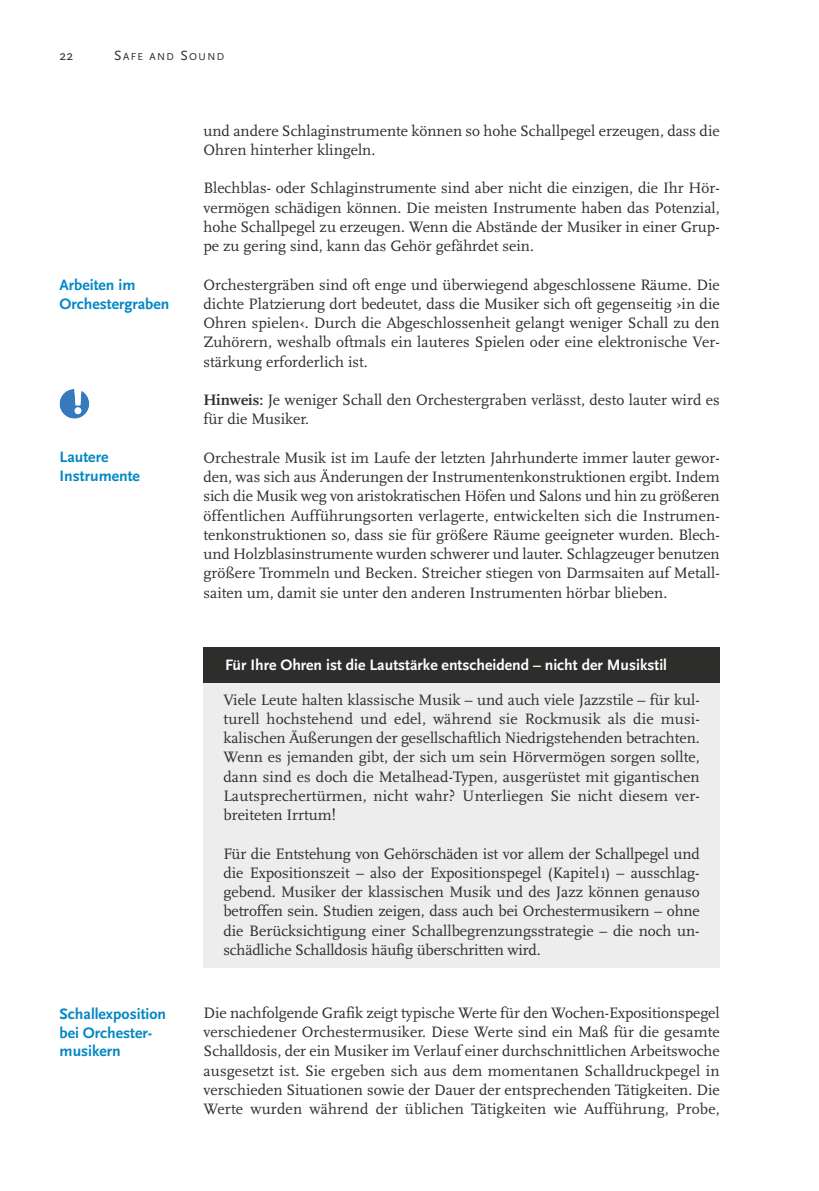
<style>
.page{position:relative;width:819px;height:1191px;background:#fff}
.page>*{position:absolute;margin:0;border:0;box-sizing:border-box;transform-origin:0 0}
.t1{font:15.75px/19.2px "Scala Pro";color:#2d2d2c;text-align:justify}
.t2{font:700 15.75px/18.9px "Scala Sans Pro";color:#0287c4}
.t3{font:700 15.75px "Scala Sans Pro";color:#fff}
.t4{font:14px "Scala Sans Pro";color:#2d2d2c}
.t5{font:10.5px "Scala Sans Pro";letter-spacing:.135em;color:#2d2d2c}
.s1{font-size:14px}
.s2{font-weight:700}
</style>
<div class="page">
<div style="left:203px;top:647px;width:516px;height:321px;background:#ededed"></div>
<div style="left:203px;top:647px;width:516px;height:36px;background:#2d2d2c"></div>
<svg style="left:60px;top:389px;width:29px;height:29px"></svg>
<div style="left:74px;top:407px;width:7px;height:7px;background:#fff;border-radius:50%"></div>
<p class="t4" style="left:60px;top:50px;width:15px">22</p>
<p class="t5" style="left:114px;top:52px;width:112px"><span class="s1">S</span>AFE AND <span class="s1">S</span>OUND</p>
<p class="t2" style="left:60px;top:277px;width:111px">Arbeiten im<br>Orchestergraben</p>
<p class="t2" style="left:60px;top:449px;width:82px">Lautere<br>Instru mente</p>
<p class="t2" style="left:60px;top:1005px;width:108px">Schallexposition bei Orchester - musikern</p>
<p class="t1" style="left:203px;top:122px;width:517px">und andere Schlaginstrumente können so hohe Schallpegel erzeugen, dass die<br>Ohren hinterher klingeln.</p>
<p class="t1" style="left:203px;top:180px;width:517px">Blechblas- oder Schlaginstrumente sind aber nicht die einzigen, die Ihr Hör - vermögen schädigen können. Die meisten Instrumente haben das Potenzial, hohe Schallpegel zu erzeugen. Wenn die Abstände der Musiker in einer Grup - pe zu gering sind, kann das Gehör gefährdet sein.</p>
<p class="t1" style="left:203px;top:276px;width:517px">Orchestergräben sind oft enge und überwiegend abgeschlossene Räume. Die dichte Platzierung dort bedeutet, dass die Musiker sich oft gegenseitig ›in die Ohren spielen‹. Durch die Abgeschlossenheit gelangt weniger Schall zu den Zuhörern, weshalb oftmals ein lauteres Spielen oder eine elektronische Ver - stärkung erforderlich ist.</p>
<p class="t1" style="left:203px;top:392px;width:517px"><span class="s2">Hinweis:</span> Je weniger Schall den Orchestergraben verlässt, desto lauter wird es für die Musiker.</p>
<p class="t1" style="left:203px;top:449px;width:517px">Orchestrale Musik ist im Laufe der letzten Jahrhunderte immer lauter gewor - den, was sich aus Änderungen der Instrumentenkonstruktionen ergibt. In dem sich die Musik weg von aristokratischen Höfen und Salons und hin zu größeren öffentlichen Aufführungsorten verlagerte, entwickelten sich die In stru men - tenkonstruktionen so, dass sie für größere Räume geeigneter wur den. Blech&shy;und Holzblasinstrumente wurden schwerer und lauter. Schlag zeuger benutzen größere Trommeln und Becken. Streicher stiegen von Darm saiten auf Metall - saiten um, damit sie unter den anderen Instrumenten hörbar blieben.</p>
<p class="t3" style="left:225px;top:659px;width:443px">Für Ihre Ohren ist die Lautstärke entscheidend – nicht der Musikstil</p>
<p class="t1" style="left:223px;top:691px;width:478px">Viele Leute halten klassische Musik – und auch viele Jazzstile – für kul - tu rell hochstehend und edel, während sie Rockmusik als die musi - kalischen Äußerungen der gesellschaftlich Niedrigstehenden be trachten.<br>Wenn es jemanden gibt, der sich um sein Hörvermögen sor gen sollte, dann sind es doch die Metal head-Typen, ausgerüstet mit gigan tischen Laut sprechertürmen, nicht wahr? Unterliegen Sie nicht die sem ver - breiteten Irrtum!</p>
<p class="t1" style="left:223px;top:845px;width:478px">Für die Entstehung von Gehörschäden ist vor allem der Schall pegel und die Expositionszeit – also der Expositionspegel (Kapitel1) – aus schlag - gebend. Musiker der klassischen Musik und des Jazz können genau so betroffen sein. Studien zeigen, dass auch bei Orches ter musikern – ohne die Berücksichtigung einer Schall begrenzungs strategie – die noch un - schäd liche Schalldosis häufig überschritten wird.</p>
<p class="t1" style="left:203px;top:1004px;width:517px">Die nachfolgende Grafik zeigt typische Werte für den Wochen-Expositions pegel verschiedener Orchestermusiker. Diese Werte sind ein Maß für die ge samte Schalldosis, der ein Musiker im Verlauf einer durchschnittlichen Arbeitswoche ausgesetzt ist. Sie ergeben sich aus dem momentanen Schall druckpegel in verschieden Situationen sowie der Dauer der entsprechenden Tätigkeiten. Die Werte wurden während der üblichen Tätigkeiten wie Auffüh rung, Probe,</p>
</div>
